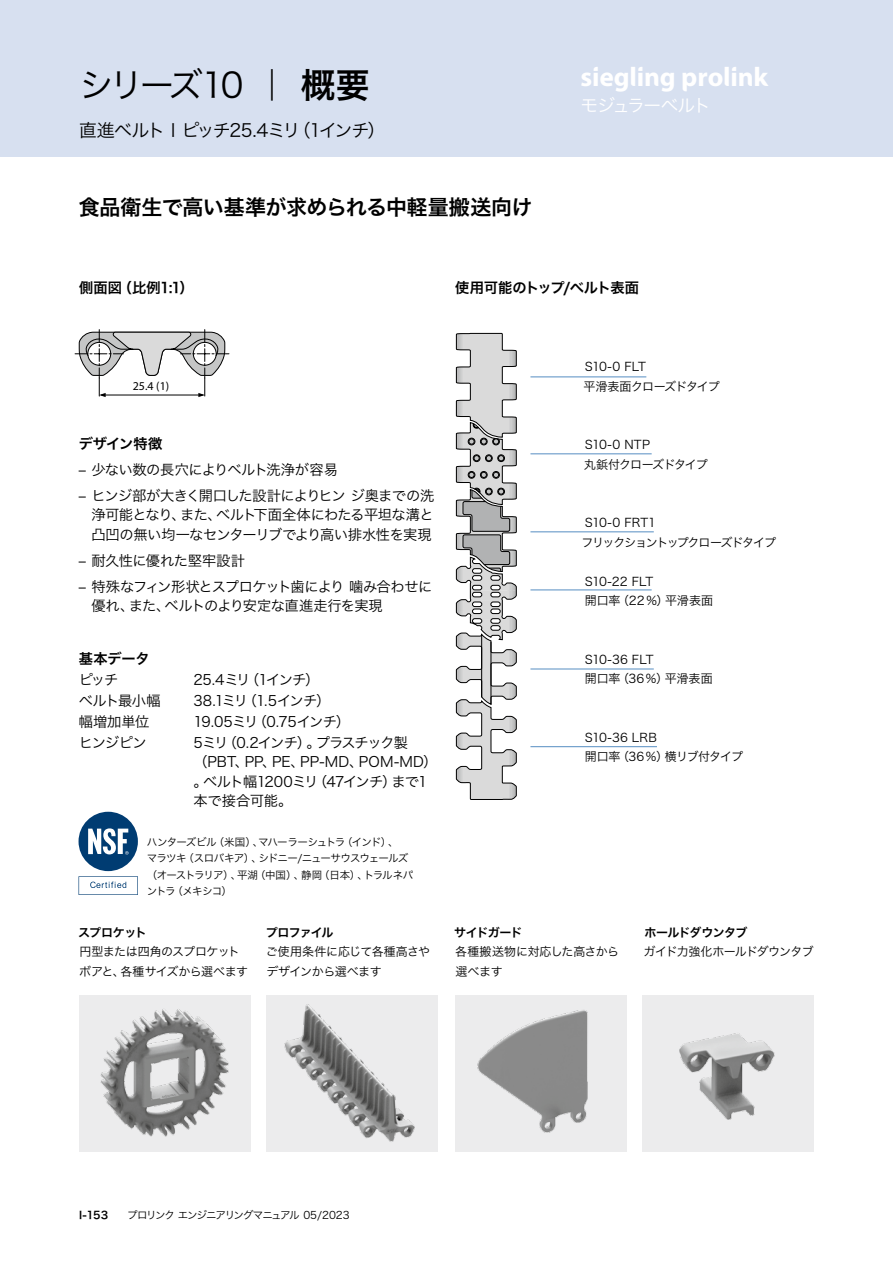
<style>
.page{position:relative;width:893px;height:1263px;background:#fff}
.page>*{position:absolute;margin:0;border:0;box-sizing:border-box;transform-origin:0 0}
.t1{font:34.5px "Hira Kaku Pro N W3";letter-spacing:-.115em;color:#000}
.t2{font:700 27px "Forbo Pro";letter-spacing:-.005em;color:#fff}
.t3{font:21px "Hira Kaku Pro N W6";letter-spacing:-.02em;color:#000}
.t4{font:18px "Hira Kaku Pro N W3";letter-spacing:-.07em;color:#000}
.t5{font:17.55px "Hira Kaku Pro N W3";letter-spacing:-.065em;color:#fff}
.t6{font:14.25px/19.5px "Hira Kaku Pro N W3";letter-spacing:-.04em;color:#000}
.t7{font:14.25px "Hira Kaku Pro N W6";letter-spacing:-.01em;color:#000}
.t8{font:14.25px "Hira Kaku Pro N W3";letter-spacing:-.085em;color:#000}
.t9{font:14.25px "Hira Kaku Pro N W3";letter-spacing:-.08em;color:#000}
.t10{font:12px/19.5px "Hira Kaku Pro N W3";letter-spacing:-.045em;color:#000}
.t11{font:12px/19.5px "Hira Kaku Pro N W3";letter-spacing:-.015em;color:#000}
.t12{font:12px/19.5px "Hira Kaku Pro N W3";letter-spacing:-.065em;color:#000}
.t13{font:12px/19.5px "Hira Kaku Pro N W3";letter-spacing:-.095em;color:#000}
.t14{font:12px "Hira Kaku Pro N W6";letter-spacing:-.055em;color:#000}
.t15{font:12px/19.5px "Hira Kaku Pro N W3";letter-spacing:-.025em;color:#000}
.t16{font:12px "Myriad Pro";color:#000}
.t17{font:10.5px/16.5px "Hira Kaku Pro N W3";letter-spacing:-.08em;color:#000}
.t18{font:10.5px "Hira Kaku Pro N W3";letter-spacing:-.1em;color:#000}
.t19{font:10.5px "Hira Kaku Pro N W6";color:#000}
.s1{font-family:"Hira Kaku Pro N W6"}
</style>
<div class="page">
<svg style="left:75px;top:330px;width:154px;height:67px"></svg>
<hr style="left:101px;top:395px;width:102px;height:1px;background:#000">
<div style="left:0;top:0;width:893px;height:157px;background:#d7e0f0"></div>
<hr style="left:530px;top:376px;width:116px;height:1px;background:#568ec2">
<hr style="left:530px;top:453px;width:122px;height:1px;background:#568ec2">
<hr style="left:530px;top:531px;width:124px;height:1px;background:#568ec2">
<hr style="left:530px;top:589px;width:122px;height:1px;background:#568ec2">
<hr style="left:530px;top:746px;width:127px;height:1px;background:#568ec2">
<hr style="left:530px;top:669px;width:124px;height:1px;background:#568ec2">
<img style="left:80px;top:995px;width:171px;height:156px">
<div style="left:455px;top:995px;width:171px;height:156px;background:#ececed"></div>
<img style="left:477px;top:1010px;width:111px;height:123px">
<div style="left:267px;top:995px;width:171px;height:156px;background:#ececed"></div>
<img style="left:284px;top:1004px;width:131px;height:138px">
<div style="left:642px;top:995px;width:172px;height:156px;background:#ececed"></div>
<img style="left:679px;top:1033px;width:96px;height:87px">
<div style="left:79px;top:812px;width:59px;height:59px;background:#003c72;border-radius:50%"></div>
<svg style="left:88px;top:828px;width:41px;height:27px"></svg>
<svg style="left:79px;top:876px;width:59px;height:19px"></svg>
<svg style="left:456px;top:333px;width:61px;height:467px"></svg>
<h1 class="t1" style="left:79px;top:55px;width:293px">シリーズ10 ｜<span class="s1">概要</span></h1>
<p class="t4" style="left:79px;top:115px;width:308px">直進ベルト l ピッチ25.4ミリ（1インチ）</p>
<h3 class="t3" style="left:79px;top:188px;width:455px">食品衛生で高い基準が求められる中軽量搬送向け</h3>
<h2 class="t2" style="left:580px;top:66px;width:189px">siegling prolink</h2>
<p class="t5" style="left:580px;top:90px;width:132px">モジュラーベルト</p>
<p class="t7" style="left:79px;top:275px;width:116px">側面図（比例1:1）</p>
<p class="t7" style="left:455px;top:275px;width:185px">使用可能のトップ/ベルト表面</p>
<p class="t16" style="left:133px;top:380px;width:38px">25.4 (1)</p>
<p class="t7" style="left:79px;top:431px;width:85px">デザイン特徴</p>
<p class="t6" style="left:79px;top:459px;width:261px">– 少ない数の長穴によりベルト洗浄が容易</p>
<p class="t6" style="left:91px;top:485px;width:344px;text-align:justify;text-indent:-13px">– ヒンジ部が大きく開口した設計によりヒンジ奥までの洗浄可能となり、また、ベルト下面全体にわたる平坦な溝と凸凹の無い均一なセンターリブでより高い排水性を実現</p>
<p class="t6" style="left:79px;top:550px;width:168px">– 耐久性に優れた堅牢設計</p>
<p class="t6" style="left:91px;top:576px;width:342px;text-indent:-13px">– 特殊なフィン形状とスプロケット歯により噛み合わせに優れ、また、ベルトのより安定な直進走行を実現</p>
<p class="t7" style="left:79px;top:645px;width:72px">基本データ</p>
<p class="t6" style="left:79px;top:669px;width:41px">ピッチ</p>
<p class="t9" style="left:193px;top:667px;width:128px">25.4ミリ（1インチ）</p>
<p class="t6" style="left:79px;top:690px;width:84px">ベルト最小幅</p>
<p class="t8" style="left:193px;top:688px;width:138px">38.1ミリ（1.5インチ）</p>
<p class="t6" style="left:79px;top:711px;width:72px">幅増加単位</p>
<p class="t6" style="left:193px;top:711px;width:158px">19.05ミリ（0.75インチ）</p>
<p class="t6" style="left:79px;top:732px;width:70px">ヒンジピン</p>
<p class="t6" style="left:193px;top:732px;width:245px">5ミリ（0.2インチ）。プラスチック製（PBT、PP、PE、PP-MD、POM-MD）。ベルト幅1200ミリ（47インチ）まで1本で接合可能。</p>
<p class="t17" style="left:147px;top:833px;width:268px">ハンターズビル（米国）、マハーラーシュトラ（インド）、<br>マラツキ（スロバキア）、シドニー/ニューサウスウェールズ（オーストラリア）、平湖（中国）、静岡（日本）、トラルネパントラ（メキシコ）</p>
<p class="t14" style="left:78px;top:921px;width:70px">スプロケット</p>
<p class="t10" style="left:79px;top:941px;width:171px">円型または四角のスプロケットボアと、各種サイズから選べます</p>
<p class="t14" style="left:266px;top:921px;width:69px">プロファイル</p>
<p class="t10" style="left:266px;top:941px;width:166px">ご使用条件に応じて各種高さやデザインから選べます</p>
<p class="t12" style="left:584px;top:356px;width:138px">S10-0 FLT<br>平滑表面クローズドタイプ</p>
<p class="t12" style="left:584px;top:434px;width:125px">S10-0 NTP<br>丸鋲付クローズドタイプ</p>
<p class="t13" style="left:582px;top:512px;width:196px">S10-0 FRT1<br>フリックショントップクローズドタイプ</p>
<p class="t11" style="left:585px;top:571px;width:130px">S10-22 FLT<br>開口率（22%）平滑表面</p>
<p class="t11" style="left:585px;top:649px;width:130px">S10-36 FLT<br>開口率（36%）平滑表面</p>
<p class="t10" style="left:585px;top:727px;width:160px">S10-36 LRB<br>開口率（36 %）横リブ付タイプ</p>
<p class="t14" style="left:454px;top:921px;width:70px">サイドガード</p>
<p class="t15" style="left:455px;top:941px;width:166px">各種搬送物に対応した高さから選べます</p>
<p class="t14" style="left:644px;top:921px;width:105px">ホールドダウンタブ</p>
<p class="t10" style="left:644px;top:941px;width:172px">ガイド力強化ホールドダウンタブ</p>
<p class="t19" style="left:79px;top:1206px;width:31px">I-153</p>
<p class="t18" style="left:127px;top:1205px;width:224px">プロリンク エンジニアリングマニュアル 05/2023</p>
</div>
